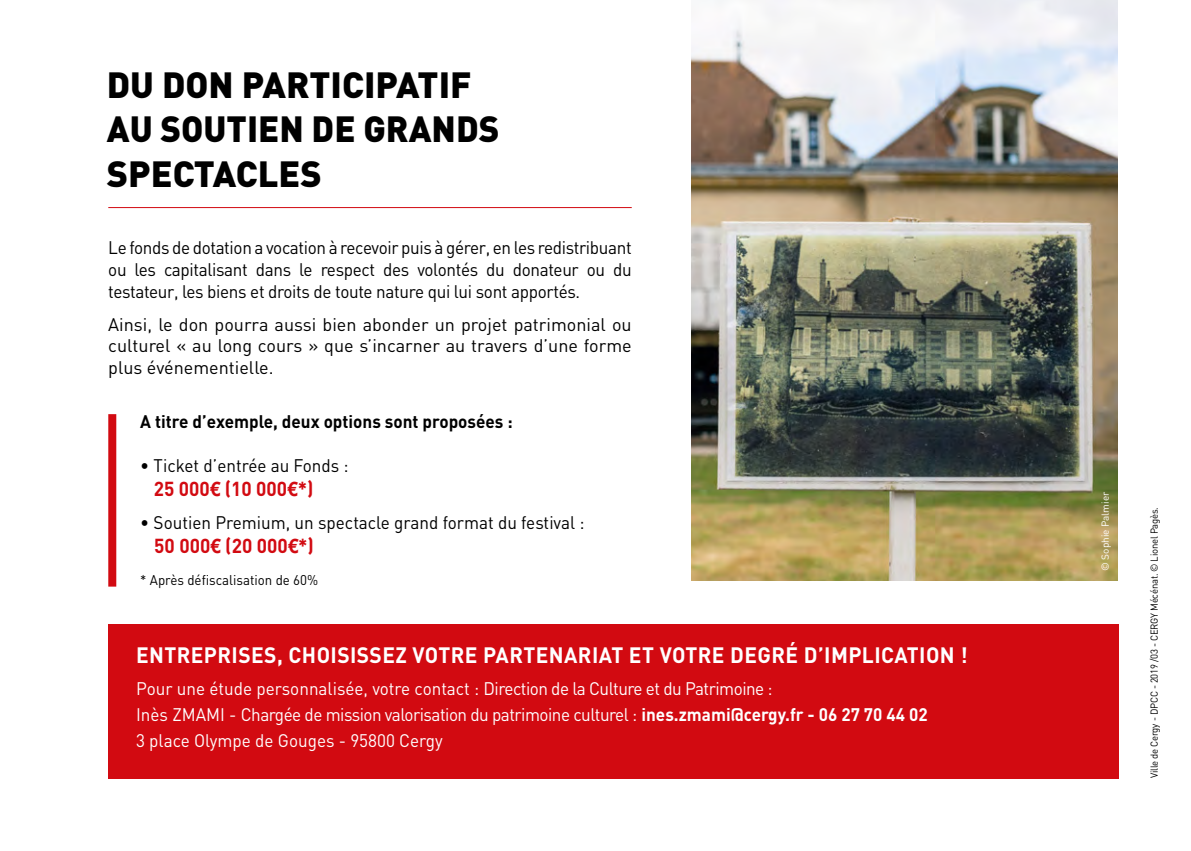
<style>
.page{position:relative;width:1191px;height:851px;background:#fff}
.page>*{position:absolute;margin:0;border:0;box-sizing:border-box;transform-origin:0 0}
.t1{font:900 36px/44.4px "DIN";color:#000}
.t2{font:700 22px "DIN";letter-spacing:.02em;color:#fff;scale:.95 1}
.t3{font:700 20px "DIN";color:#d20a11;scale:.95 1}
.t4{font:18px/21.6px "DIN";color:#000;text-align:justify;scale:.95 1}
.t5{font:18px/26px "DIN";letter-spacing:-.03em;color:#fff;scale:.95 1}
.t6{font:18px/21.6px "DIN";color:#000;text-align:justify}
.t7{font:700 18px "DIN";color:#000;scale:.95 1}
.t8{font:14px "DIN";color:#000;scale:.95 1}
.t9{font:10px "DIN";letter-spacing:-.02em;color:#000;scale:.95 1}
.t10{font:10px "DIN";color:#fff}
.s1{font-family:"Helvetica Neue"}
.s2{font-weight:700}
</style>
<div class="page">
<hr style="left:108px;top:207px;width:524px;height:1px;background:#d20a11">
<div style="left:108px;top:624px;width:1011px;height:154px;background:#d20a11"></div>
<div style="left:108px;top:414px;width:8px;height:172px;background:#d20a11"></div>
<img style="left:692px;top:0;width:425px;height:580px">
<h1 class="t1" style="left:107px;top:61px;width:394px">DU DON PARTICIPATIF<br>AU SOUTIEN DE GRANDS<br>SPECTACLES</h1>
<p class="t4" style="left:108px;top:237px;width:552px">Le fonds de dotation a vocation à recevoir puis à gérer, en les redistribuant ou les capitalisant dans le respect des volontés du donateur ou du testateur, les biens et droits de toute nature qui lui sont apportés.</p>
<p class="t6" style="left:108px;top:313px;width:525px">Ainsi, le don pourra aussi bien abonder un projet patrimonial ou culturel « au long cours » que s’incarner au travers d’une forme plus événementielle.</p>
<p class="t7" style="left:140px;top:410px;width:393px">A titre d’exemple, deux options sont proposées :</p>
<p class="t4" style="left:140px;top:454px;width:221px">• Ticket d’entrée au Fonds :</p>
<p class="t3" style="left:154px;top:475px;width:170px">25 000<span class="s1">€</span> (10 000<span class="s1">€</span>*)</p>
<p class="t4" style="left:140px;top:511px;width:469px">• Soutien Premium, un spectacle grand format du festival :</p>
<p class="t3" style="left:154px;top:532px;width:170px">50 000<span class="s1">€</span> (20 000<span class="s1">€</span>*)</p>
<p class="t8" style="left:140px;top:570px;width:189px">* Après défiscalisation de 60%</p>
<p class="t2" style="left:136px;top:640px;width:877px">ENTREPRISES, CHOISISSEZ VOTRE PARTENARIAT ET VOTRE DEGRÉ D’IMPLICATION !</p>
<p class="t5" style="left:136px;top:674px;width:834px">Pour une étude personnalisée, votre contact : Direction de la Culture et du Patrimoine :<br>Inès ZMAMI - Chargée de mission valorisation du patrimoine culturel : <span class="s2">ines.zmami@cergy.fr - 06 27 70 44 02<br></span>3 place Olympe de Gouges - 95800 Cergy</p>
<p class="t10" style="left:1098px;top:571px;width:81px;rotate:-90deg">© Sophie Palmier</p>
<p class="t9" style="left:1147px;top:778px;width:287px;rotate:-90deg">Ville de Cergy - DPCC - 2019 /03 - CERGY Mécénat. © Lionel Pagès.</p>
</div>
